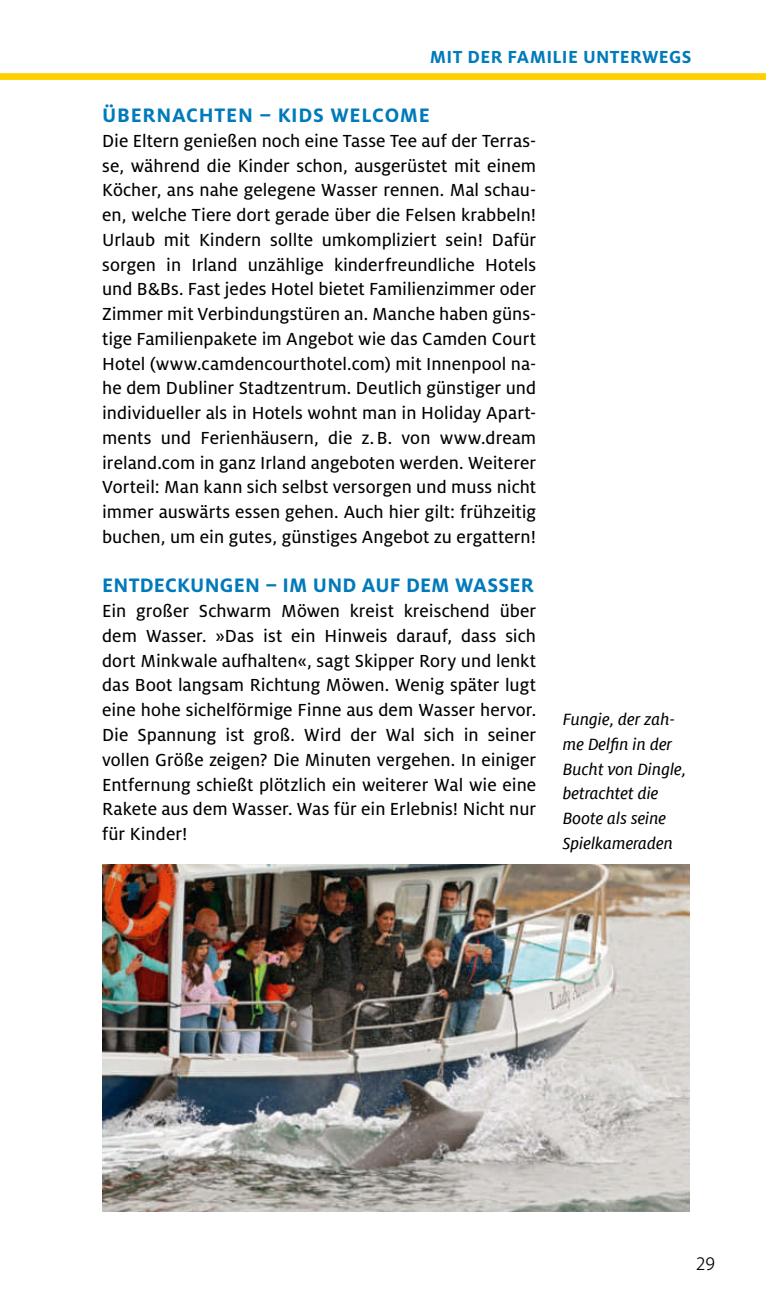
<style>
.page{position:relative;width:766px;height:1308px;background:#fff}
.page>*{position:absolute;margin:0;border:0;box-sizing:border-box;transform-origin:0 0}
.t1{font:700 21.6px "Milofor ADAC";letter-spacing:.015em;color:#007aba}
.t2{font:700 21.6px "Milofor ADAC";letter-spacing:.035em;color:#007aba}
.t3{font:19.35px/24.8px "Milofor ADAC Text";color:#000;text-align:justify}
.t4{font:700 19.35px "Milofor ADAC";letter-spacing:.015em;color:#007aba}
.t5{font:300 19.35px "ADAC Myriad OT";color:#000}
.t6{font:italic 18px/24.8px "Milofor ADAC Text";color:#000}
</style>
<div class="page">
<div style="left:0;top:73px;width:765px;height:7px;background:#ffcf00"></div>
<img style="left:102px;top:864px;width:587px;height:347px">
<p class="t4" style="left:430px;top:45px;width:263px">MIT DER FAMILIE UNTERWEGS</p>
<p class="t2" style="left:102px;top:102px;width:329px">ÜBERNACHTEN – KIDS WELCOME</p>
<p class="t3" style="left:102px;top:130px;width:435px">Die Eltern genießen noch eine Tasse Tee auf der Terras&shy;se, während die Kinder schon, ausgerüstet mit einem Köcher, ans nahe gelegene Wasser rennen. Mal schau&shy;en, welche Tiere dort gerade über die Felsen krabbeln!<br>Urlaub mit Kindern sollte umkompliziert sein! Dafür sorgen in Irland unzählige kinderfreundliche Hotels und B&amp;Bs. Fast jedes Hotel bietet Familienzimmer oder Zimmer mit Verbindungstüren an. Manche haben güns&shy;tige Familienpakete im Angebot wie das Camden Court Hotel (www.camdencourthotel.com) mit Innenpool na&shy;he dem Dubliner Stadtzentrum. Deutlich günstiger und individueller als in Hotels wohnt man in Holiday Apart&shy;ments und Ferienhäusern, die z. B. von www.dream i reland.com in ganz Irland angeboten werden. Weiterer Vorteil: Man kann sich selbst versorgen und muss nicht immer auswärts essen gehen. Auch hier gilt: frühzeitig buchen, um ein gutes, günstiges Angebot zu ergattern!</p>
<p class="t1" style="left:102px;top:572px;width:433px">ENTDECKUNGEN – IM UND AUF DEM WASSER</p>
<p class="t3" style="left:102px;top:600px;width:435px">Ein großer Schwarm Möwen kreist kreischend über dem Wasser. »Das ist ein Hinweis darauf, dass sich dort Minkwale aufhalten«, sagt Skipper Rory und lenkt das Boot langsam Richtung Möwen. Wenig später lugt eine hohe sichelförmige Finne aus dem Wasser hervor.<br>Die Spannung ist groß. Wird der Wal sich in seiner vollen Größe zeigen? Die Minuten vergehen. In einiger Entfernung schießt plötzlich ein weiterer Wal wie eine Rakete aus dem Wasser. Was für ein Erlebnis! Nicht nur für Kinder!</p>
<p class="t6" style="left:562px;top:708px;width:125px">Fungie, der zah&shy;me Delfin in der<br>Bucht von Dingle, betrachtet die<br>Boote als seine<br>Spielkameraden</p>
<p class="t5" style="left:696px;top:1251px;width:20px">29</p>
</div>
